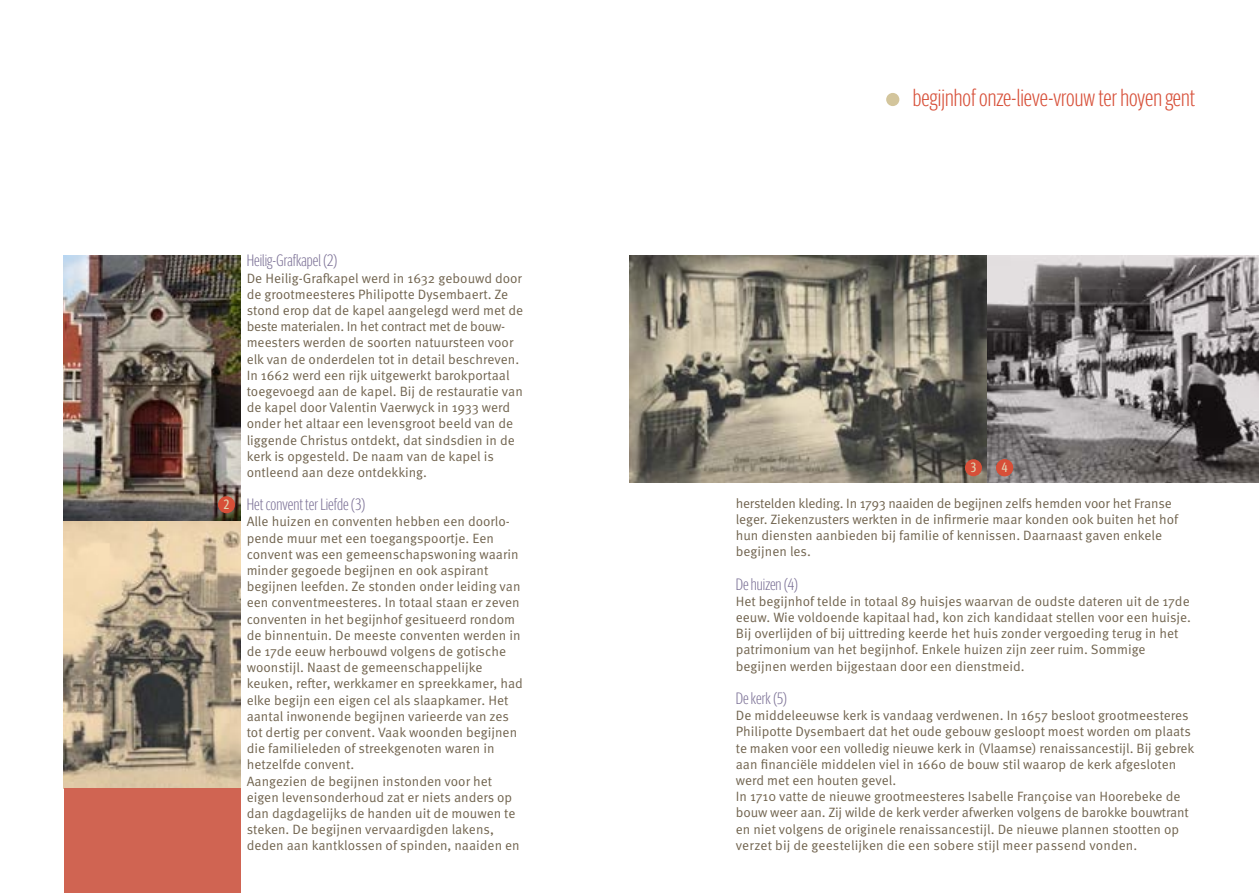
<style>
.page{position:relative;width:1259px;height:893px;background:#fff}
.page>*{position:absolute;margin:0;border:0;box-sizing:border-box;transform-origin:0 0}
.t1{font:300 24px "Meta Headline Comp OT";color:#d74f38}
.t2{font:300 16.5px "Meta Headline Comp OT";color:#7c7196}
.t3{font:13.5px/16.2px "Meta Pro Norm";color:#71644f}
.t4{font:13.5px "Meta Headline Comp OT";color:#dfd4b2}
</style>
<div class="page">
<div style="left:886px;top:93px;width:13px;height:13px;background:#d3c59c;border-radius:50%"></div>
<img style="left:64px;top:255px;width:177px;height:534px">
<div style="left:64px;top:789px;width:177px;height:104px;background:#d06452"></div>
<img style="left:629px;top:255px;width:630px;height:227px">
<div style="left:218px;top:496px;width:17px;height:17px;background:#d74f38;border-radius:50%"></div>
<div style="left:965px;top:459px;width:17px;height:17px;background:#d74f38;border-radius:50%"></div>
<div style="left:996px;top:459px;width:17px;height:17px;background:#d74f38;border-radius:50%"></div>
<p class="t4" style="left:224px;top:496px;width:7px">2</p>
<p class="t2" style="left:247px;top:251px;width:92px">Heilig-Grafkapel (2)</p>
<p class="t3" style="left:247px;top:269px;width:278px">De Heilig-Grafkapel werd in 1632 gebouwd door de grootmeesteres Philipotte Dysembaert. Ze stond erop dat de kapel aangelegd werd met de beste materialen. In het contract met de bouw&shy;meesters werden de soorten natuursteen voor elk van de onderdelen tot in detail beschreven.<br>In 1662 werd een rijk uitgewerkt barokportaal toegevoegd aan de kapel. Bij de restauratie van de kapel door Valentin Vaerwyck in 1933 werd onder het altaar een levensgroot beeld van de liggende Christus ontdekt, dat sindsdien in de kerk is opgesteld. De naam van de kapel is ontleend aan deze ontdekking.</p>
<p class="t2" style="left:247px;top:495px;width:120px">Het convent ter Liefde (3)</p>
<p class="t3" style="left:247px;top:513px;width:278px">Alle huizen en conventen hebben een doorlo&shy;pende muur met een toegangspoortje. Een convent was een gemeenschapswoning waarin minder gegoede begijnen en ook aspirant begijnen leefden. Ze stonden onder leiding van een conventmeesteres. In totaal staan er zeven conventen in het begijnhof gesitueerd rondom de binnentuin. De meeste conventen werden in de 17de eeuw herbouwd volgens de gotische woonstijl. Naast de gemeenschappelijke keuken, refter, werkkamer en spreekkamer, had elke begijn een eigen cel als slaapkamer. Het aantal inwonende begijnen varieerde van zes tot dertig per convent. Vaak woonden begijnen die familieleden of streekgenoten waren in hetzelfde convent.<br>Aangezien de begijnen instonden voor het eigen levensonderhoud zat er niets anders op dan dagdagelijks de handen uit de mouwen te steken. De begijnen vervaardigden lakens, deden aan kantklossen of spinden, naaiden en</p>
<h1 class="t1" style="left:913px;top:83px;width:284px">begijnhof onze-lieve-vrouw ter hoyen gent</h1>
<p class="t4" style="left:970px;top:459px;width:7px">3</p>
<p class="t4" style="left:1002px;top:459px;width:7px">4</p>
<p class="t3" style="left:736px;top:494px;width:444px">herstelden kleding. In 1793 naaiden de begijnen zelfs hemden voor het Franse leger. Ziekenzusters werkten in de infirmerie maar konden ook buiten het hof hun diensten aanbieden bij familie of kennissen. Daarnaast gaven enkele begijnen les.</p>
<p class="t2" style="left:736px;top:574px;width:64px">De huizen (4)</p>
<p class="t3" style="left:736px;top:592px;width:456px">Het begijnhof telde in totaal 89 huisjes waarvan de oudste dateren uit de 17de eeuw. Wie voldoende kapitaal had, kon zich kandidaat stellen voor een huisje.<br>Bij overlijden of bij uittreding keerde het huis zonder vergoeding terug in het patrimonium van het begijnhof. Enkele huizen zijn zeer ruim. Sommige begijnen werden bijgestaan door een dienstmeid.</p>
<p class="t2" style="left:736px;top:688px;width:53px">De kerk (5)</p>
<p class="t3" style="left:736px;top:706px;width:460px">De middeleeuwse kerk is vandaag verdwenen. In 1657 besloot grootmeesteres Philipotte Dysembaert dat het oude gebouw gesloopt moest worden om plaats te maken voor een volledig nieuwe kerk in (Vlaamse) renaissancestijl. Bij gebrek aan financiële middelen viel in 1660 de bouw stil waarop de kerk afgesloten werd met een houten gevel.<br>In 1710 vatte de nieuwe grootmeesteres Isabelle Françoise van Hoorebeke de bouw weer aan. Zij wilde de kerk verder afwerken volgens de barokke bouwtrant en niet volgens de originele renaissancestijl. De nieuwe plannen stootten op verzet bij de geestelijken die een sobere stijl meer passend vonden.</p>
</div>
